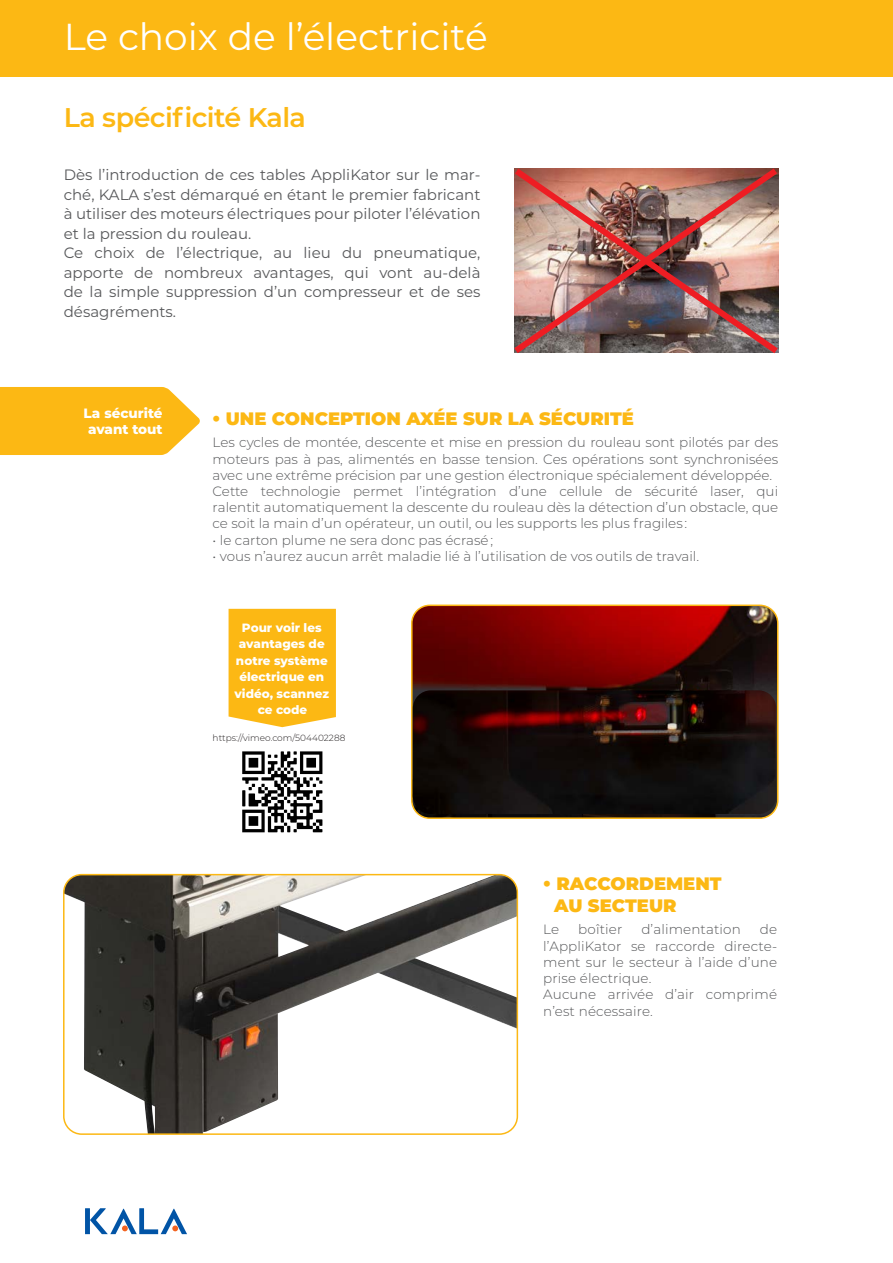
<style>
.page{position:relative;width:893px;height:1263px;background:#fff}
.page>*{position:absolute;margin:0;border:0;box-sizing:border-box;transform-origin:0 0}
.t1{font:37.5px "Montserrat";color:#fff}
.t2{font:600 27px "Montserrat";letter-spacing:-.02em;color:#fcb814}
.t3{font:900 18px/21.6px "Montserrat";color:#fcb814}
.t4{font:15px/19.5px "Montserrat";color:#57585a}
.t5{font:300 13.5px/16.2px "Montserrat";color:#57585a}
.t6{font:800 13.5px/16.2px "Montserrat";color:#fff;text-align:center}
.t7{font:800 12px/16.5px "Montserrat";color:#fff;text-align:center}
.t8{font:300 9px "Montserrat";color:#231f20}
</style>
<div class="page">
<svg style="left:85px;top:1208px;width:102px;height:26px"></svg>
<div style="left:0;top:0;width:893px;height:77px;background:#fcb814"></div>
<img style="left:514px;top:168px;width:265px;height:186px">
<img style="left:412px;top:607px;width:366px;height:211px">
<div style="left:411px;top:604px;width:367px;height:215px;border:2px solid #fcb814;border-radius:18px"></div>
<img style="left:413px;top:690px;width:363px;height:124px">
<img style="left:64px;top:875px;width:453px;height:259px">
<div style="left:63px;top:874px;width:455px;height:261px;border:2px solid #fcb814;border-radius:18px"></div>
<img style="left:242px;top:751px;width:81px;height:82px">
<svg style="left:0;top:387px;width:200px;height:68px;background:#fcbd27"></svg>
<div style="left:229px;top:609px;width:107px;height:118px;background:#fcb814"></div>
<h1 class="t1" style="left:64px;top:11px;width:426px">Le choix de l’électricité</h1>
<h2 class="t2" style="left:64px;top:99px;width:244px">La spécificité Kala</h2>
<p class="t4" style="left:64px;top:165px;width:418px">Dès l’introduction de ces tables AppliKator sur le mar&shy;ché, KALA s’est démarqué en étant le premier fabricant à utiliser des moteurs électriques pour piloter l’élévation et la pression du rouleau.<br>Ce choix de l’électrique, au lieu du pneumatique, apporte de nombreux avantages, qui vont au-delà de la simple suppression d’un compresseur et de ses désagréments.</p>
<p class="t6" style="left:84px;top:404px;width:80px">La sécurité avant tout</p>
<h3 class="t3" style="left:213px;top:406px;width:423px">• UNE CONCEPTION AXÉE SUR LA SÉCURITÉ</h3>
<p class="t5" style="left:213px;top:434px;width:567px">Les cycles de montée, descente et mise en pression du rouleau sont pilotés par des moteurs pas à pas, alimentés en basse tension. Ces opérations sont synchronisées avec une extrême précision par une gestion électronique spécialement développée.<br>Cette technologie permet l’intégration d’une cellule de sécurité laser, qui ralentit automatiquement la descente du rouleau dès la détection d’un obstacle, que ce soit la main d’un opérateur, un outil, ou les supports les plus fragiles :</p>
<p class="t5" style="left:213px;top:531px;width:282px">• le carton plume ne sera donc pas écrasé ;</p>
<p class="t5" style="left:213px;top:547px;width:488px">• vous n’aurez aucun arrêt maladie lié à l’utilisation de vos outils de travail.</p>
<p class="t7" style="left:235px;top:619px;width:96px">Pour voir les avantages de notre système électrique en vidéo, scannez ce code</p>
<p class="t8" style="left:213px;top:732px;width:134px">https://vimeo.com/504402288</p>
<h3 class="t3" style="left:554px;top:872px;width:169px;text-indent:-11px">• RACCORDEMENT<br>AU SECTEUR</h3>
<p class="t5" style="left:543px;top:921px;width:17px">Le</p>
<p class="t5" style="left:578px;top:921px;width:46px">boîtier</p>
<p class="t5" style="left:641px;top:921px;width:101px">d’alimentation</p>
<p class="t5" style="left:543px;top:921px;width:235px;text-indent:217px">de l’AppliKator se raccorde directe&shy;ment sur le secteur à l’aide d’une prise électrique.<br>Aucune arrivée d’air comprimé n’est nécessaire.</p>
</div>
